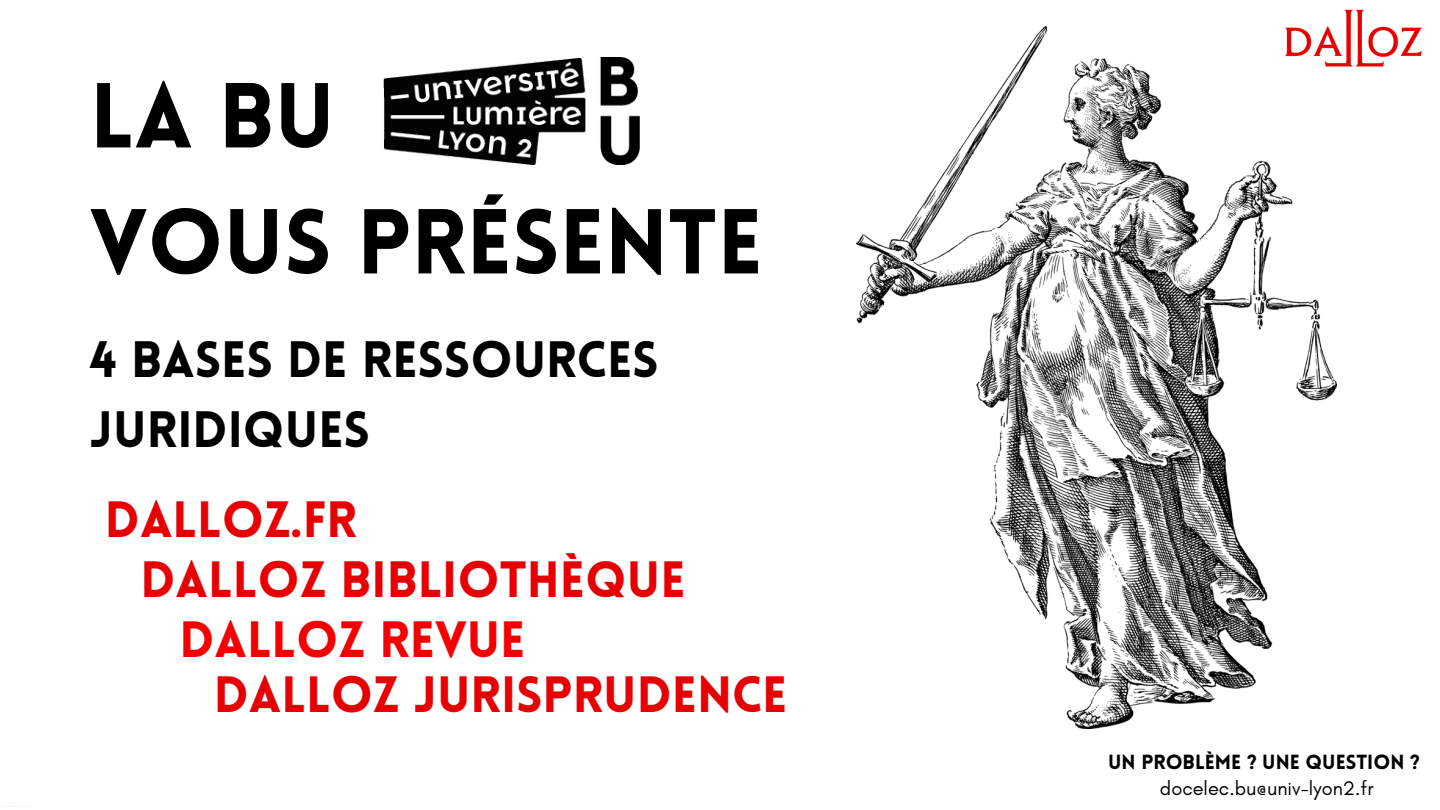
<style>
.page{position:relative;width:1440px;height:810px;background:#fff}
.page>*{position:absolute;margin:0;border:0;box-sizing:border-box;transform-origin:0 0}
.t1{font:900 90px/126px "Lovelo";color:#000}
.t2{font:900 50px/69.8px "Lovelo";color:#000}
.t3{font:900 49.9px "Lovelo";color:#e60003}
.t4{font:900 49.9px "Lovelo";color:#f40003}
.t5{font:20px "Glacial Indifference";color:#000}
.t6{font:900 20px "Lovelo";color:#000}
</style>
<div class="page">
<img style="left:856px;top:27px;width:480px;height:702px">
<img style="left:383px;top:57px;width:257px;height:108px">
<img style="left:1281px;top:9px;width:141px;height:61px">
<p class="t1" style="left:90px;top:62px;width:674px">LA BU<br>VOUS PRÉSENTE</p>
<h2 class="t2" style="left:90px;top:330px;width:570px">4 BASES DE RESSOURCES<br>JURIDIQUES</h2>
<p class="t3" style="left:105px;top:499px;width:254px">DALLOZ.FR</p>
<h1 class="t3" style="left:141px;top:559px;width:547px">DALLOZ BIBLIOTHÈQUE</h1>
<h2 class="t4" style="left:179px;top:619px;width:348px">DALLOZ REVUE</h2>
<h2 class="t3" style="left:214px;top:674px;width:575px">DALLOZ JURISPRUDENCE</h2>
<h2 class="t6" style="left:1108px;top:754px;width:313px">UN PROBLÈME ? UNE QUESTION ?</h2>
<h2 class="t5" style="left:1160px;top:776px;width:215px">docelec.bu@univ-lyon2.fr</h2>
</div>
